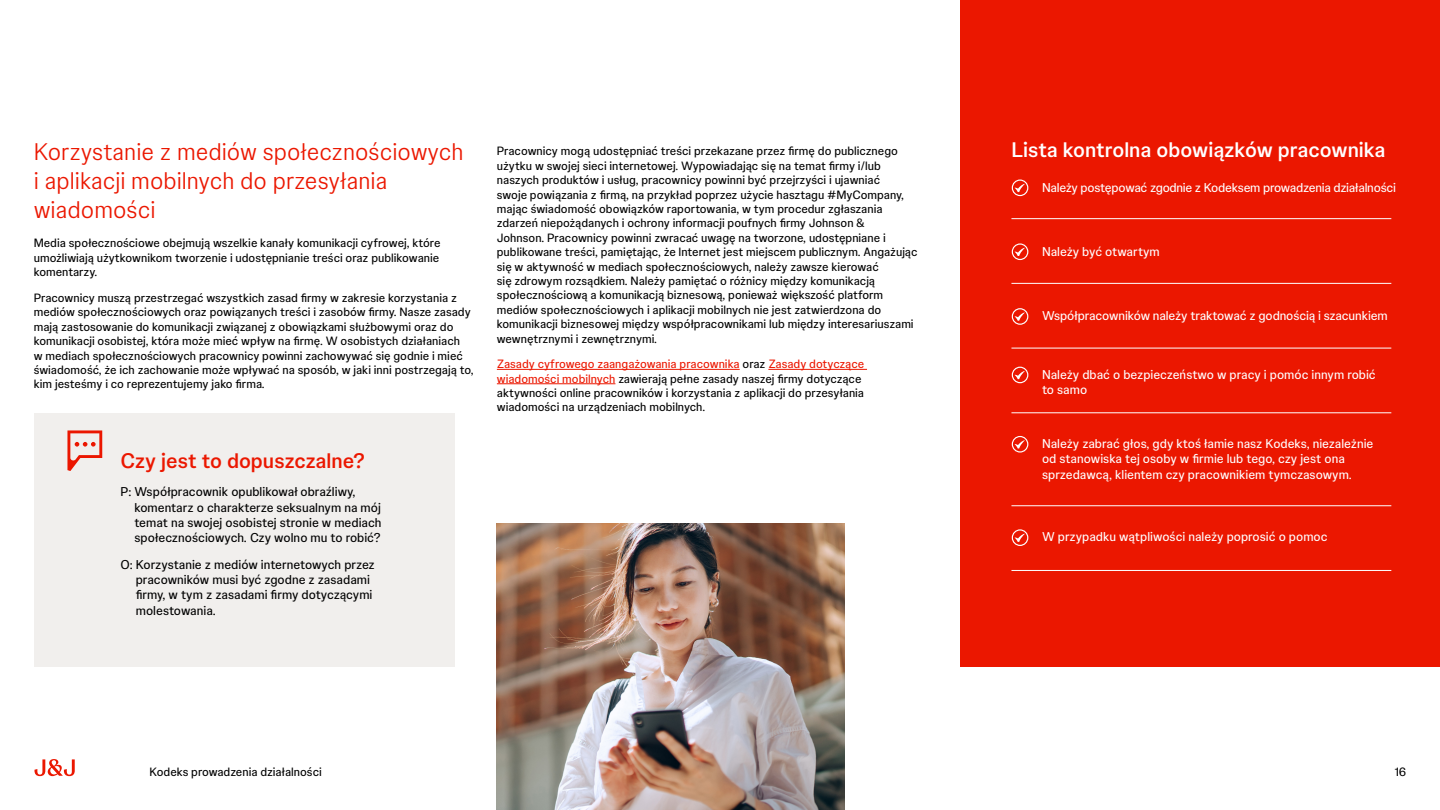
<style>
.page{position:relative;width:1440px;height:810px;background:#fff}
.page>*{position:absolute;margin:0;border:0;box-sizing:border-box;transform-origin:0 0}
.t1{font:300 24px/28.8px "Johnson Text";color:#eb1700}
.t2{font:500 21px "Johnson Text";color:#fff}
.t3{font:500 21px "Johnson Text";color:#eb1700}
.t4{font:12.75px/15.3px "Johnson Text";letter-spacing:-.005em;color:#fff}
.t5{font:12.75px/15.3px "Johnson Text";color:#000}
.t6{font:12px/14.4px "Johnson Text";color:#000}
.s1{color:#eb1700}
</style>
<div class="page">
<svg style="left:35px;top:759px;width:40px;height:17px"></svg>
<div style="left:960px;top:0;width:480px;height:667px;background:#eb1700"></div>
<hr style="left:1011px;top:218px;width:380px;height:1px;background:#fff">
<hr style="left:1011px;top:283px;width:380px;height:1px;background:#fff">
<hr style="left:1011px;top:348px;width:380px;height:1px;background:#fff">
<hr style="left:1011px;top:412px;width:380px;height:1px;background:#fff">
<hr style="left:1011px;top:505px;width:380px;height:1px;background:#fff">
<hr style="left:1011px;top:570px;width:380px;height:1px;background:#fff">
<svg style="left:1012px;top:180px;width:16px;height:16px"></svg>
<svg style="left:1012px;top:243px;width:16px;height:17px"></svg>
<svg style="left:1012px;top:436px;width:16px;height:17px"></svg>
<svg style="left:1012px;top:308px;width:16px;height:17px"></svg>
<svg style="left:1012px;top:367px;width:16px;height:16px"></svg>
<svg style="left:1012px;top:529px;width:16px;height:17px"></svg>
<hr style="left:497px;top:369px;width:243px;height:1px;background:#eb1700">
<hr style="left:768px;top:369px;width:99px;height:1px;background:#eb1700">
<hr style="left:497px;top:383px;width:118px;height:1px;background:#eb1700">
<div style="left:34px;top:413px;width:420px;height:254px;background:#f1efed"></div>
<img style="left:497px;top:523px;width:347px;height:287px">
<svg style="left:67px;top:430px;width:35px;height:41px"></svg>
<h1 class="t1" style="left:34px;top:136px;width:431px">Korzystanie z mediów społecznościowych i aplikacji mobilnych do przesyłania wiadomości</h1>
<p class="t6" style="left:34px;top:235px;width:408px;text-align:justify">Media społecznościowe obejmują wszelkie kanały komunikacji cyfrowej, które umożliwiają użytkownikom tworzenie i udostępnianie treści oraz publikowanie komentarzy.</p>
<p class="t6" style="left:34px;top:290px;width:441px">Pracownicy muszą przestrzegać wszystkich zasad firmy w zakresie korzystania z mediów społecznościowych oraz powiązanych treści i zasobów firmy. Nasze zasady mają zastosowanie do komunikacji związanej z obowiązkami służbowymi oraz do komunikacji osobistej, która może mieć wpływ na firmę. W osobistych działaniach<br>w mediach społecznościowych pracownicy powinni zachowywać się godnie i mieć świadomość, że ich zachowanie może wpływać na sposób, w jaki inni postrzegają to, kim jesteśmy i co reprezentujemy jako firma.</p>
<h2 class="t3" style="left:120px;top:444px;width:246px">Czy jest to dopuszczalne?</h2>
<p class="t5" style="left:134px;top:483px;width:249px;text-indent:-14px">P: Współpracownik opublikował obraźliwy, komentarz o charakterze seksualnym na mój temat na swojej osobistej stronie w mediach społecznościowych. Czy wolno mu to robić?</p>
<p class="t5" style="left:136px;top:556px;width:241px;text-indent:-15px">O: Korzystanie z mediów internetowych przez pracowników musi być zgodne z zasadami firmy, w tym z zasadami firmy dotyczącymi molestowania.</p>
<p class="t6" style="left:497px;top:143px;width:422px">Pracownicy mogą udostępniać treści przekazane przez firmę do publicznego użytku w swojej sieci internetowej. Wypowiadając się na temat firmy i/lub naszych produktów i usług, pracownicy powinni być przejrzyści i ujawniać<br>swoje powiązania z firmą, na przykład poprzez użycie hasztagu #MyCompany, mając świadomość obowiązków raportowania, w tym procedur zgłaszania zdarzeń niepożądanych i ochrony informacji poufnych firmy Johnson &amp;<br>Johnson. Pracownicy powinni zwracać uwagę na tworzone, udostępniane i publikowane treści, pamiętając, że Internet jest miejscem publicznym. Angażując się w aktywność w mediach społecznościowych, należy zawsze kierować<br>się zdrowym rozsądkiem. Należy pamiętać o różnicy między komunikacją społecznościową a komunikacją biznesową, ponieważ większość platform mediów społecznościowych i aplikacji mobilnych nie jest zatwierdzona do komunikacji biznesowej między współpracownikami lub między interesariuszami wewnętrznymi i zewnętrznymi.</p>
<p class="t6" style="left:497px;top:356px;width:369px"><span class="s1">Zasady cyfrowego zaangażowania pracownika</span> oraz <span class="s1">Zasady dotyczące wiadomości mobilnych</span> zawierają pełne zasady naszej firmy dotyczące aktywności online pracowników i korzystania z aplikacji do przesyłania wiadomości na urządzeniach mobilnych.</p>
<h2 class="t2" style="left:1011px;top:134px;width:376px">Lista kontrolna obowiązków pracownika</h2>
<p class="t4" style="left:1042px;top:179px;width:355px">Należy postępować zgodnie z Kodeksem prowadzenia działalności</p>
<p class="t4" style="left:1042px;top:243px;width:119px">Należy być otwartym</p>
<p class="t4" style="left:1042px;top:308px;width:347px">Współpracowników należy traktować z godnością i szacunkiem</p>
<p class="t4" style="left:1042px;top:366px;width:335px">Należy dbać o bezpieczeństwo w pracy i pomóc innym robić to samo</p>
<p class="t4" style="left:1042px;top:435px;width:333px">Należy zabrać głos, gdy ktoś łamie nasz Kodeks, niezależnie od stanowiska tej osoby w firmie lub tego, czy jest ona sprzedawcą, klientem czy pracownikiem tymczasowym.</p>
<p class="t4" style="left:1042px;top:528px;width:287px">W przypadku wątpliwości należy poprosić o pomoc</p>
<p class="t6" style="left:150px;top:764px;width:174px">Kodeks prowadzenia działalności</p>
<p class="t6" style="left:1395px;top:764px;width:13px">16</p>
</div>
